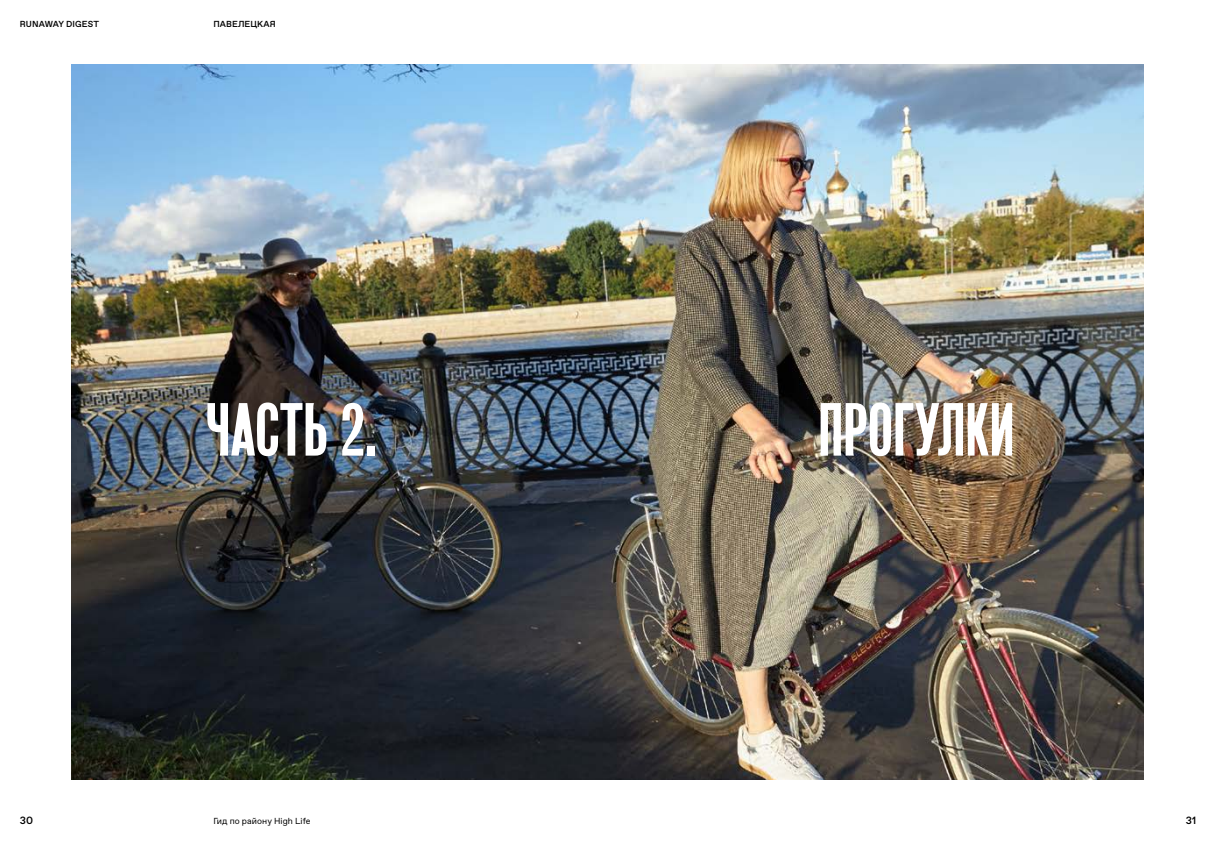
<style>
.page{position:relative;width:1216px;height:844px;background:#fff}
.page>*{position:absolute;margin:0;border:0;box-sizing:border-box;transform-origin:0 0}
.t1{font:70px "Girott";letter-spacing:-.01em;color:#fff}
.t2{font:500 10.5px "Favorit Pro";color:#000}
.t3{font:500 8.75px "Favorit Pro";letter-spacing:.01em;color:#000}
.t4{font:8.75px "Favorit Pro";letter-spacing:.01em;color:#000}
</style>
<div class="page">
<img style="left:72px;top:64px;width:1071px;height:715px">
<p class="t3" style="left:20px;top:18px;width:81px">RUNAWAY DIGEST</p>
<p class="t3" style="left:213px;top:18px;width:64px">ПАВЕЛЕЦКАЯ</p>
<h1 class="t1" style="left:206px;top:390px;width:173px">ЧАСТЬ 2.</h1>
<h1 class="t1" style="left:817px;top:390px;width:199px">ПРОГУЛКИ</h1>
<p class="t2" style="left:20px;top:813px;width:15px">30</p>
<p class="t4" style="left:213px;top:815px;width:99px">Гид по району High Life</p>
<p class="t2" style="left:1185px;top:813px;width:12px">31</p>
</div>
